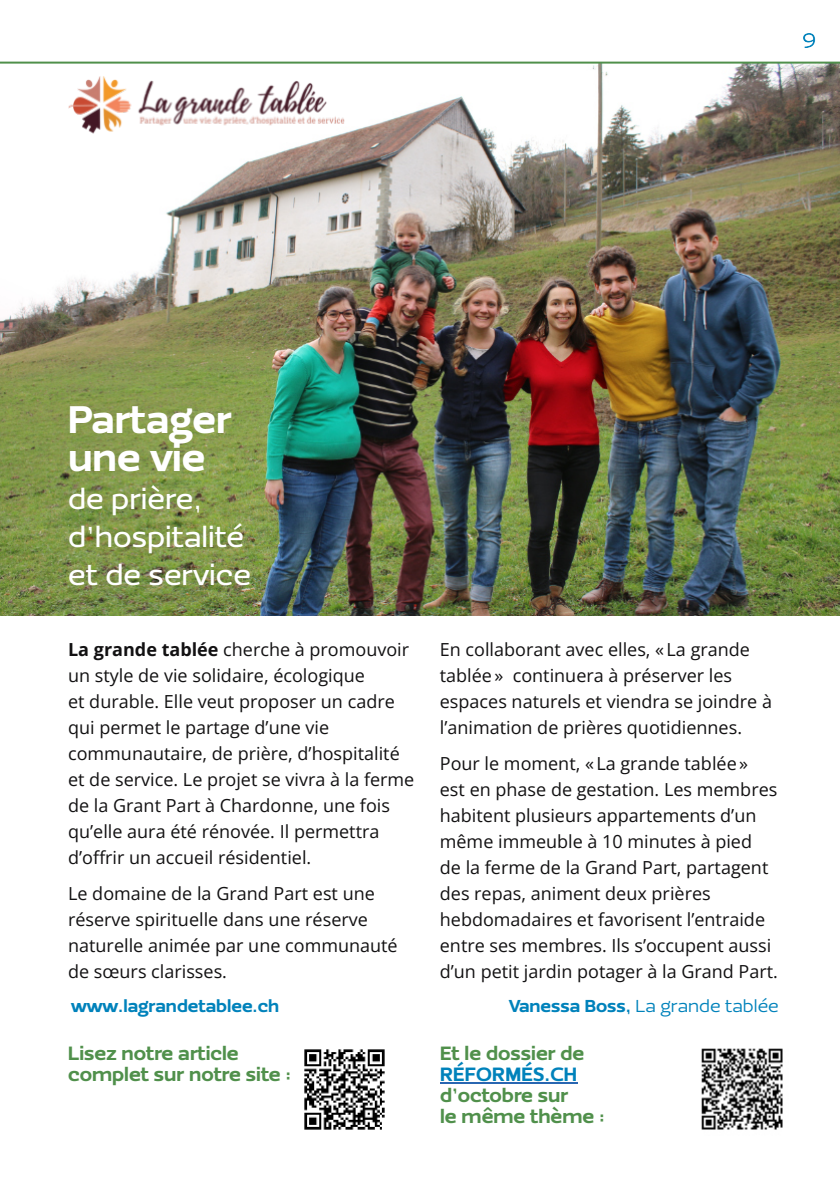
<style>
.page{position:relative;width:840px;height:1191px;background:#fff}
.page>*{position:absolute;margin:0;border:0;box-sizing:border-box;transform-origin:0 0}
.t1{font:900 40px/38px "Ezzo";color:#fff}
.t2{font:500 30px/38px "Ezzo";color:#fff}
.t3{font:500 22px "Ezzo";color:#0082bb}
.t4{font:900 20px/21px "Ezzo";color:#50904b}
.t5{font:900 20px "Ezzo";letter-spacing:.015em;color:#0082bb}
.t6{font:18px/26px "Open Sans";color:#121112}
.t7{font:18px "Ezzo";color:#0082bb}
.t8{font:900 18px "Ezzo";color:#0082bb}
.s1{font-weight:700}
.s2{font-weight:900}
</style>
<div class="page">
<img style="left:0;top:64px;width:839px;height:551px">
<hr style="left:0;top:62px;width:839px;height:2px;background:#50904b">
<img style="left:68px;top:75px;width:279px;height:60px">
<hr style="left:440px;top:1082px;width:137px;height:1px;background:#2966b1">
<img style="left:304px;top:1049px;width:81px;height:81px">
<img style="left:701px;top:1048px;width:82px;height:82px">
<p class="t3" style="left:801px;top:32px;width:16px">9</p>
<h1 class="t1" style="left:68px;top:403px;width:164px">Partager une vie</h1>
<h2 class="t2" style="left:68px;top:482px;width:184px">de prière, d’hospitalité et de service</h2>
<p class="t6" style="left:68px;top:636px;width:347px"><span class="s1">La grande tablée</span> cherche à promouvoir un style de vie solidaire, écologique<br>et durable. Elle veut proposer un cadre qui permet le partage d’une vie communautaire, de prière, d’hospitalité et de service. Le projet se vivra à la ferme de la Grant Part à Chardonne, une fois qu’elle aura été rénovée. Il permettra d’offrir un accueil résidentiel.</p>
<p class="t6" style="left:68px;top:880px;width:331px">Le domaine de la Grand Part est une réserve spirituelle dans une réserve naturelle animée par une communauté de sœurs clarisses.</p>
<p class="t6" style="left:439px;top:636px;width:333px">En collaborant avec elles, « La grande tablée » continuera à préserver les espaces naturels et viendra se joindre à l’animation de prières quotidiennes.</p>
<p class="t6" style="left:439px;top:750px;width:339px">Pour le moment, « La grande tablée »<br>est en phase de gestation. Les membres habitent plusieurs appartements d’un même immeuble à 10 minutes à pied<br>de la ferme de la Grand Part, partagent des repas, animent deux prières hebdomadaires et favorisent l’entraide entre ses membres. Ils s’occupent aussi d’un petit jardin potager à la Grand Part.</p>
<p class="t8" style="left:71px;top:999px;width:209px">www.lagrandetablee.ch</p>
<p class="t7" style="left:509px;top:999px;width:271px"><span class="s2">Vanessa Boss,</span> La grande tablée</p>
<p class="t4" style="left:68px;top:1044px;width:224px">Lisez notre article complet sur notre site :</p>
<p class="t4" style="left:440px;top:1044px;width:145px">Et le dossier de</p>
<p class="t5" style="left:440px;top:1066px;width:138px">RÉFORMÉS.CH</p>
<p class="t4" style="left:440px;top:1086px;width:166px">d’octobre sur<br>le même thème :</p>
</div>
